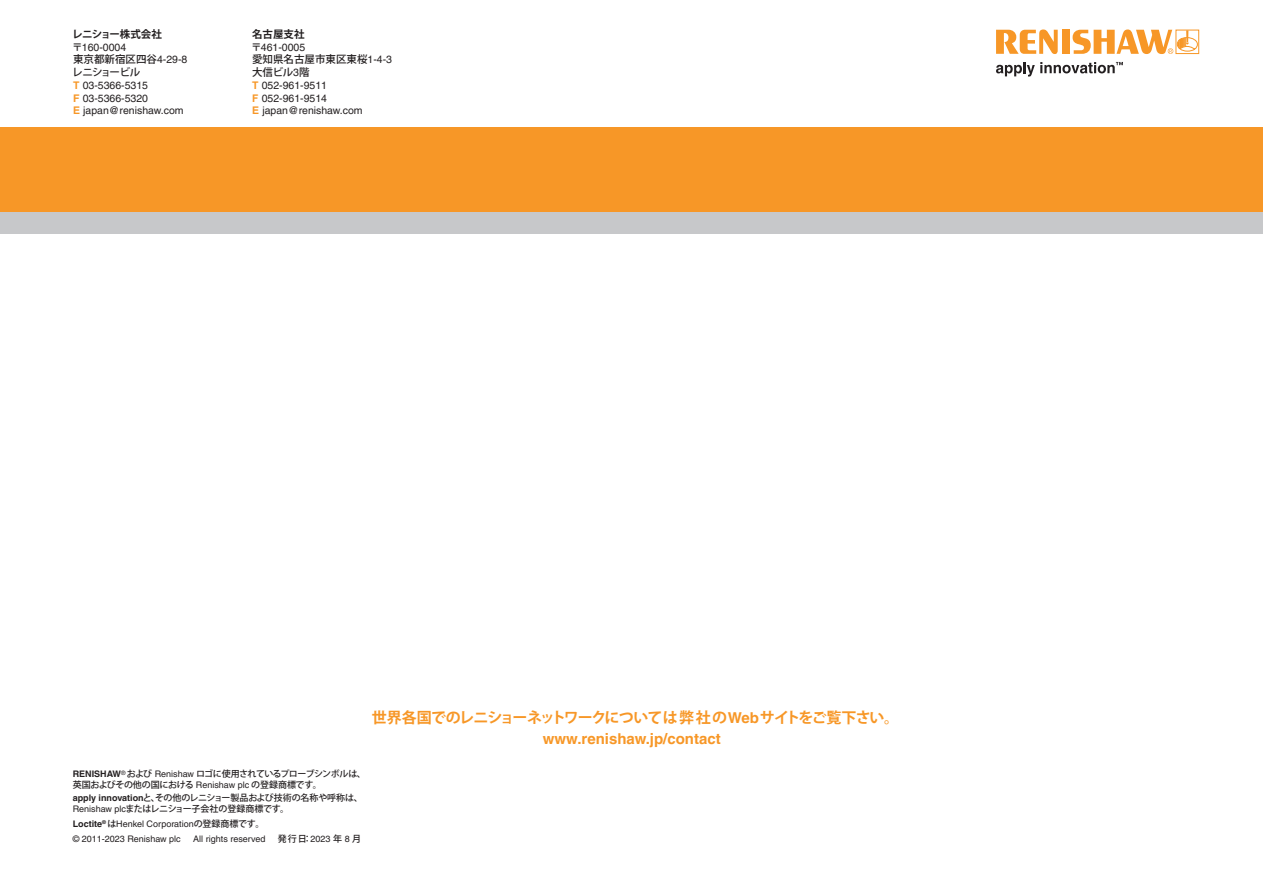
<style>
.page{position:relative;width:1263px;height:893px;background:#fff}
.page>*{position:absolute;margin:0;border:0;box-sizing:border-box;transform-origin:0 0}
.t1{font:700 15px/21px "Koz Go Std";letter-spacing:-.055em;color:#f79727;text-align:center}
.t2{font:10.5px/12.8px "Helvetica LT Pro";color:#231f20}
.t3{font:500 9px/10.8px "Koz Go Std";letter-spacing:-.05em;color:#231f20}
.t4{font:9px "Helvetica LT Pro";color:#231f20}
.t5{font:500 9px/10.8px "Koz Go Std";letter-spacing:-.01em;color:#231f20}
.t6{font:500 9px "Koz Go Std";letter-spacing:-.03em;color:#231f20}
.s1{font-family:"Koz Go Std";font-weight:700}
.s2{font-family:"Koz Go Std";font-weight:500}
.s3{font-family:"Arial";font-weight:700;color:#f79727}
.s4{font-weight:700;color:#f79727}
.s5{font-family:"Helvetica LT Pro";font-weight:700}
.s6{font-family:"Helvetica LT Pro";font-weight:400}
.s7{font-weight:700}
.s8{font-family:"Helvetica LT Pro"}
</style>
<div class="page">
<div style="left:0;top:128px;width:1263px;height:85px;background:#f79727"></div>
<div style="left:0;top:213px;width:1263px;height:21px;background:#c7c8ca"></div>
<svg style="left:996px;top:29px;width:62px;height:25px"></svg>
<div style="left:1062px;top:30px;width:8px;height:24px;background:#f79727"></div>
<div style="left:1175px;top:30px;width:24px;height:24px;border:1px solid #f79727"></div>
<svg style="left:1072px;top:29px;width:126px;height:25px"></svg>
<svg style="left:996px;top:62px;width:127px;height:15px"></svg>
<p class="t2" style="left:72px;top:28px;width:117px"><span class="s1">レニショー株式会社</span><span class="s2">〒</span>160-0004<br><span class="s2">東京都新宿区四谷</span>4-29-8<span class="s2">レニショービル<br></span><span class="s3">T</span> 03-5366-5315<br><span class="s4">F</span> 03-5366-5320<br><span class="s3">E</span> japan@renishaw.com</p>
<p class="t2" style="left:251px;top:28px;width:142px"><span class="s1">名古屋支社<br></span><span class="s2">〒</span>461-0005<br><span class="s2">愛知県名古屋市東区東桜</span>1-4-3<span class="s2">大信ビル</span>3<span class="s2">階<br></span><span class="s3">T</span> 052-961-9511<br><span class="s3">F</span> 052-961-9514<br><span class="s3">E</span> japan@renishaw.com</p>
<p class="t3" style="left:73px;top:769px;width:295px"><span class="s5">RENISHAW</span><sup>®</sup> および <span class="s6">Renishaw</span> ロゴに使用されているプローブシンボルは、英国およびその他の国における <span class="s6">Renishaw plc</span> の登録商標です。</p>
<p class="t5" style="left:73px;top:793px;width:292px"><span class="s5">apply innovation</span>と、その他のレニショー製品および技術の名称や呼称は、<br><span class="s6">Renishaw plc</span>またはレニショー子会社の登録商標です。</p>
<p class="t4" style="left:73px;top:818px;width:193px"><span class="s7">Loctite</span><sup>®</sup> <span class="s2">は</span>Henkel Corporation<span class="s2">の登録商標です。</span></p>
<p class="t4" style="left:73px;top:833px;width:109px">© 2011-2023 Renishaw plc</p>
<p class="t4" style="left:193px;top:833px;width:74px">All rights reserved</p>
<p class="t6" style="left:278px;top:833px;width:85px">発行日：<span class="s6">2023</span> 年 <span class="s6">8</span> 月</p>
<p class="t1" style="left:372px;top:708px;width:529px">世界各国でのレニショーネットワークについては弊社の<span class="s8">Web</span>サイトをご覧下さい。<span class="s8">www.renishaw.jp/contact</span></p>
</div>
